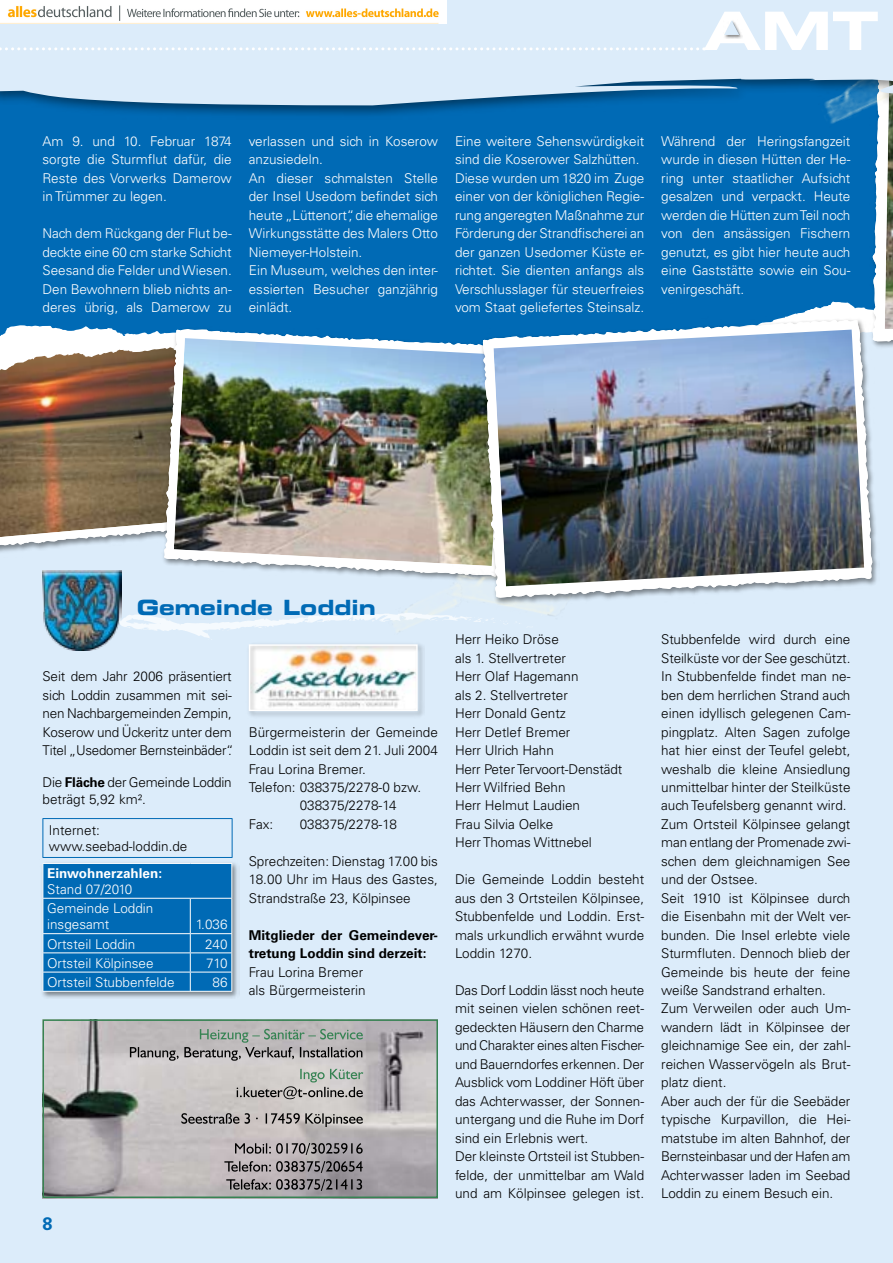
<style>
.page{position:relative;width:893px;height:1263px;background:#dcecfa}
.page>*{position:absolute;margin:0;border:0;box-sizing:border-box;transform-origin:0 0}
.t1{font:21px "Eurostile Bold Extended Two";color:#006ab5}
.t2{font:300 13.5px/18.5px "Univers";color:#000}
.t3{font:300 13.5px/18.5px "Univers";color:#fff}
.t4{font:700 13.5px/18.5px "Univers";color:#000}
.t5{font:700 13.5px "Univers";color:#fff}
.s1{font-weight:700}
</style>
<div class="page">
<svg style="left:0;top:537px;width:161px;height:14px"></svg>
<img style="left:0;top:379px;width:161px;height:158px">
<div style="left:0;top:120px;width:704px;height:161px;background:#006ab5"></div>
<svg style="left:0;top:281px;width:704px;height:98px;background:#2978b1"></svg>
<div style="left:161px;top:326px;width:357px;height:258px;background:#000;opacity:.45"></div>
<svg style="left:162px;top:329px;width:318px;height:248px"></svg>
<img style="left:174px;top:338px;width:306px;height:228px">
<img style="left:445px;top:562px;width:109px;height:54px">
<div style="left:480px;top:317px;width:400px;height:288px;background:#000;opacity:.45"></div>
<svg style="left:483px;top:319px;width:390px;height:280px"></svg>
<img style="left:493px;top:330px;width:371px;height:256px">
<div style="left:0;top:0;width:893px;height:120px;background:#000;opacity:.45"></div>
<svg style="left:0;top:0;width:704px;height:105px"></svg>
<svg style="left:0;top:47px;width:698px;height:3px"></svg>
<svg style="left:704px;top:0;width:189px;height:350px"></svg>
<hr style="left:43px;top:818px;width:189px;height:1px;background:#006ab5">
<hr style="left:43px;top:819px;width:1px;height:38px;background:#006ab5">
<hr style="left:232px;top:819px;width:1px;height:38px;background:#006ab5">
<hr style="left:43px;top:857px;width:189px;height:1px;background:#006ab5">
<div style="left:39px;top:859px;width:201px;height:140px;background:#000;opacity:.45"></div>
<svg style="left:43px;top:863px;width:189px;height:128px;background:#0e72b9"></svg>
<hr style="left:43px;top:991px;width:189px;height:1px;background:#fff">
<img style="left:43px;top:570px;width:78px;height:81px">
<svg style="left:119px;top:612px;width:423px;height:28px"></svg>
<div style="left:245px;top:641px;width:180px;height:77px;background:#000;opacity:.45"></div>
<div style="left:249px;top:644px;width:169px;height:67px;border:1px solid #fff"></div>
<img style="left:46px;top:1022px;width:389px;height:173px">
<div style="left:43px;top:1019px;width:395px;height:179px;border:2px solid #368353"></div>
<svg style="left:130px;top:1029px;width:233px;height:32px;background:#a5a6a4"></svg>
<svg style="left:237px;top:1069px;width:126px;height:30px;background:#b3b4af"></svg>
<svg style="left:181px;top:1113px;width:182px;height:14px;background:#9e9a98"></svg>
<svg style="left:235px;top:1143px;width:128px;height:12px;background:#878284"></svg>
<svg style="left:224px;top:1161px;width:139px;height:12px;background:#7e797c"></svg>
<svg style="left:226px;top:1179px;width:136px;height:12px;background:#7a7578"></svg>
<img style="left:0;top:0;width:446px;height:24px">
<p class="t3" style="left:43px;top:132px;width:191px;text-align:justify">Am 9. und 10. Februar 1874 sorgte die Sturmflut dafür, die Reste des Vorwerks Damerow in Trümmer zu legen.</p>
<p class="t3" style="left:43px;top:224px;width:191px">Nach dem Rückgang der Flut be&shy;deckte eine 60 cm starke Schicht<br>Seesand die Felder und Wiesen.<br>Den Bewohnern blieb nichts an&shy;deres übrig, als Damerow zu</p>
<p class="t3" style="left:249px;top:132px;width:191px">verlassen und sich in Koserow anzusiedeln.<br>An dieser schmalsten Stelle der Insel Usedom befindet sich heute „Lüttenort“, die ehemalige<br>Wirkungsstätte des Malers Otto<br>Niemeyer-Holstein.<br>Ein Museum, welches den inter&shy;essierten Besucher ganzjährig einlädt.</p>
<p class="t3" style="left:455px;top:132px;width:191px">Eine weitere Sehenswürdigkeit sind die Koserower Salzhütten.<br>Diese wurden um 1820 im Zuge einer von der königlichen Regie&shy;rung angeregten Maßnahme zur<br>Förderung der Strandfischerei an der ganzen Usedomer Küste er&shy;richtet. Sie dienten anfangs als<br>Verschlusslager für steuerfreies vom Staat geliefertes Steinsalz.</p>
<p class="t3" style="left:661px;top:132px;width:191px;text-align:justify">Während der Heringsfangzeit wurde in diesen Hütten der He&shy;ring unter staatlicher Aufsicht gesalzen und verpackt. Heute werden die Hütten zum Teil noch von den ansässigen Fischern genutzt, es gibt hier heute auch eine Gaststätte sowie ein Sou&shy;venirgeschäft.</p>
<h1 class="t1" style="left:137px;top:592px;width:241px">Gemeinde Loddin</h1>
<p class="t2" style="left:43px;top:667px;width:193px">Seit dem Jahr 2006 präsentiert sich Loddin zusammen mit sei&shy;nen Nachbargemeinden Zempin,<br>Koserow und Ückeritz unter dem<br>Titel „Usedomer Bernsteinbäder“.</p>
<p class="t2" style="left:43px;top:775px;width:191px;line-height:16.2px">Die <span class="s1">Fläche</span> der Gemeinde Loddin beträgt 5,92 km².</p>
<p class="t2" style="left:49px;top:822px;width:140px;line-height:16.2px">Internet:<br>www. seebad-loddin. de</p>
<p class="t5" style="left:47px;top:865px;width:116px">Einwohnerzahlen:</p>
<p class="t3" style="left:47px;top:880px;width:108px;line-height:19.2px">Stand 07/2010<br>Gemeinde Loddin</p>
<p class="t3" style="left:47px;top:915px;width:64px">insgesamt</p>
<p class="t3" style="left:196px;top:915px;width:33px">1.036</p>
<p class="t3" style="left:47px;top:935px;width:90px">Ortsteil Loddin</p>
<p class="t3" style="left:205px;top:935px;width:24px">240</p>
<p class="t3" style="left:47px;top:954px;width:108px">Ortsteil Kölpinsee</p>
<p class="t3" style="left:206px;top:954px;width:23px">710</p>
<p class="t3" style="left:47px;top:973px;width:129px">Ortsteil Stubbenfelde</p>
<p class="t3" style="left:213px;top:973px;width:17px">86</p>
<p class="t2" style="left:249px;top:723px;width:191px">Bürgermeisterin der Gemeinde</p>
<p class="t2" style="left:249px;top:741px;width:191px">Loddin ist seit dem 21. Juli 2004</p>
<p class="t2" style="left:249px;top:759px;width:116px">Frau Lorina Bremer.</p>
<p class="t2" style="left:249px;top:778px;width:171px">Telefon: 038375/2278-0 bzw.</p>
<p class="t2" style="left:300px;top:796px;width:98px">038375/2278-14</p>
<p class="t2" style="left:249px;top:815px;width:26px">Fax:</p>
<p class="t2" style="left:300px;top:815px;width:99px">038375/2278-18</p>
<p class="t2" style="left:249px;top:852px;width:191px;text-align:justify">Sprechzeiten: Dienstag 17.00 bis 18.00 Uhr im Haus des Gastes, Strandstraße 23, Kölpinsee</p>
<p class="t4" style="left:249px;top:926px;width:191px">Mitglieder der Gemeindever&shy;tretung Loddin sind derzeit:</p>
<p class="t2" style="left:249px;top:962px;width:119px">Frau Lorina Bremer als Bürgermeisterin</p>
<p class="t2" style="left:455px;top:630px;width:169px">Herr Heiko Dröse<br>als 1. Stellvertreter<br>Herr Olaf Hagemann<br>als 2. Stellvertreter<br>Herr Donald Gentz<br>Herr Detlef Bremer<br>Herr Ulrich Hahn<br>Herr Peter Tervoort-Denstädt<br>Herr Wilfried Behn<br>Herr Helmut Laudien<br>Frau Silvia Oelke<br>Herr Thomas Wittnebel</p>
<p class="t2" style="left:455px;top:870px;width:191px;text-align:justify">Die Gemeinde Loddin besteht aus den 3 Ortsteilen Kölpinsee, Stubbenfelde und Loddin. Erst&shy;mals urkundlich erwähnt wurde Loddin 1270.</p>
<p class="t2" style="left:455px;top:981px;width:191px">Das Dorf Loddin lässt noch heute mit seinen vielen schönen reet&shy;gedeckten Häusern den Charme und Charakter eines alten Fischer&shy;und Bauerndorfes erkennen. Der<br>Ausblick vom Loddiner Höft über das Achterwasser, der Sonnen&shy;untergang und die Ruhe im Dorf sind ein Erlebnis wert.<br>Der kleinste Ortsteil ist Stubben&shy;felde, der unmittelbar am Wald und am Kölpinsee gelegen ist.</p>
<p class="t2" style="left:661px;top:630px;width:191px">Stubbenfelde wird durch eine<br>Steilküste vor der See geschützt.<br>In Stubbenfelde findet man ne&shy;ben dem herrlichen Strand auch einen idyllisch gelegenen Cam&shy;pingplatz. Alten Sagen zufolge hat hier einst der Teufel gelebt, weshalb die kleine Ansiedlung unmittelbar hinter der Steilküste auch Teufelsberg genannt wird.<br>Zum Ortsteil Kölpinsee gelangt man entlang der Promenade zwi&shy;schen dem gleichnamigen See und der Ostsee.<br>Seit 1910 ist Kölpinsee durch die Eisenbahn mit der Welt ver&shy;bunden. Die Insel erlebte viele<br>Sturmfluten. Dennoch blieb der<br>Gemeinde bis heute der feine weiße Sandstrand erhalten.<br>Zum Verweilen oder auch Um&shy;wandern lädt in Kölpinsee der gleichnamige See ein, der zahl&shy;reichen Wasservögeln als Brut&shy;platz dient.<br>Aber auch der für die Seebäder typische Kurpavillon, die Hei&shy;matstube im alten Bahnhof, der<br>Bernsteinbasar und der Hafen am<br>Achterwasser laden im Seebad<br>Loddin zu einem Besuch ein.</p>
</div>
